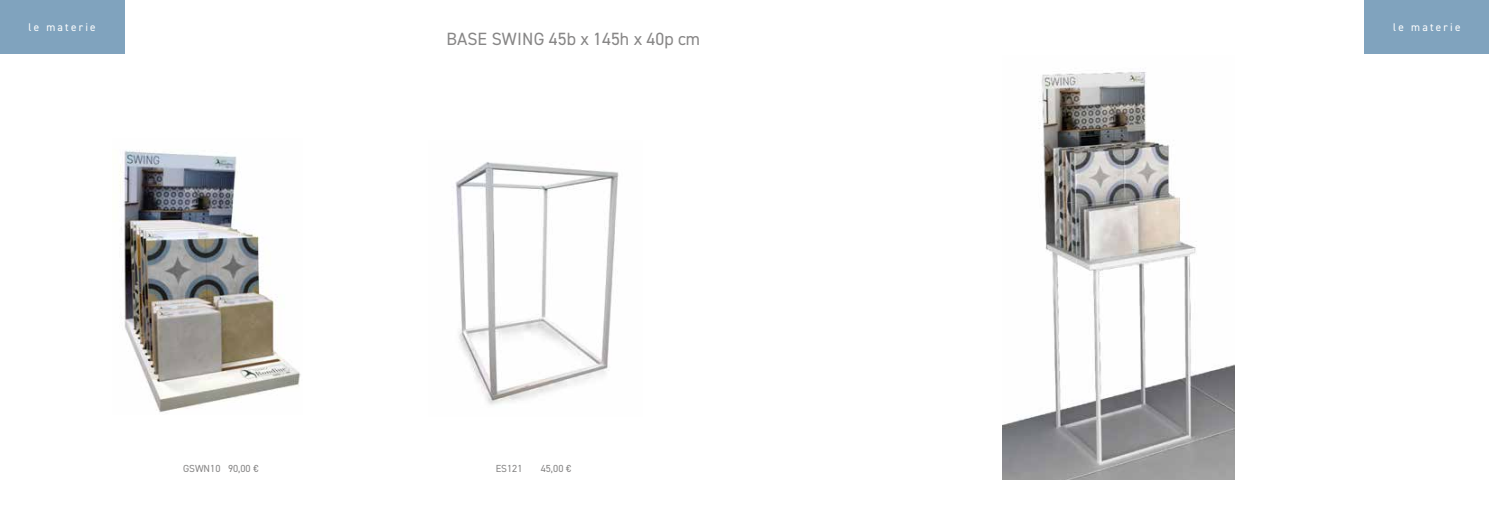
<style>
.page{position:relative;width:1489px;height:525px;background:#fff}
.page>*{position:absolute;margin:0;border:0;box-sizing:border-box;transform-origin:0 0}
.t1{font:17.75px "DIN2014";color:#878686}
.t2{font:11.12px "DIN2014";letter-spacing:.2em;color:#fff}
.t3{font:10.25px "DIN2014";color:#878686}
</style>
<div class="page">
<img style="left:455px;top:162px;width:164px;height:243px">
<img style="left:119px;top:150px;width:182px;height:262px">
<img style="left:1002px;top:72px;width:232px;height:407px">
<div style="left:0;top:0;width:124px;height:53px;background:#80a3be"></div>
<div style="left:1364px;top:0;width:124px;height:53px;background:#80a3be"></div>
<p class="t2" style="left:28px;top:20px;width:69px">le materie</p>
<p class="t2" style="left:1393px;top:20px;width:69px">le materie</p>
<h1 class="t1" style="left:446px;top:28px;width:255px">BASE SWING 45b x 145h x 40p cm</h1>
<p class="t3" style="left:183px;top:461px;width:77px">GSWN10 90,00 €</p>
<p class="t3" style="left:495px;top:461px;width:28px">ES121</p>
<p class="t3" style="left:540px;top:461px;width:32px">45,00 €</p>
</div>
